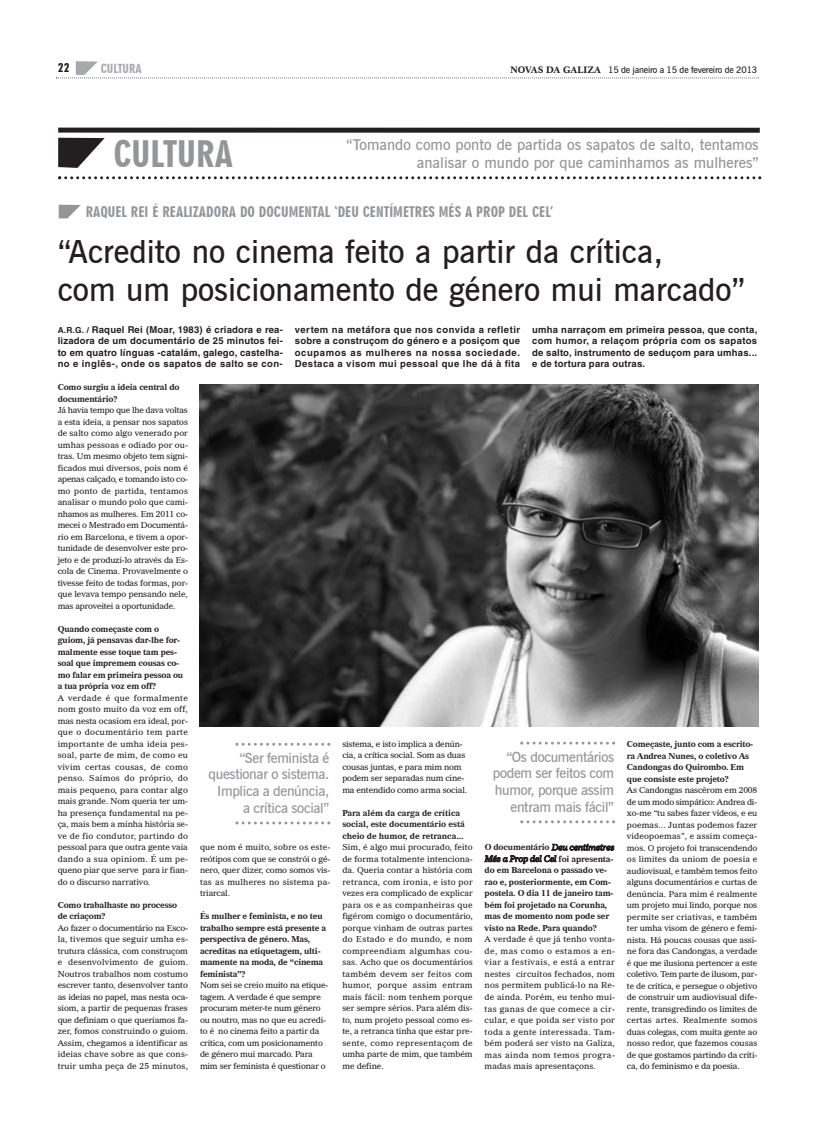
<style>
.page{position:relative;width:815px;height:1134px;background:#fff}
.page>*{position:absolute;margin:0;border:0;box-sizing:border-box;transform-origin:0 0}
.t1{font:35px "Geometric 706 BT Black Condensed B";color:#939598}
.t2{font:600 32px/38px "News Gothic BT";color:#231f20}
.t3{font:600 15px/18px "News Gothic BT";color:#939598;text-align:right}
.t4{font:600 14px/16.8px "News Gothic BT";letter-spacing:-.025em;color:#939598;text-align:right}
.t5{font:14px "Geometric 706 BT Black Condensed B";color:#939598}
.t6{font:12px "Geometric 706 BT Black Condensed B";color:#a8a9ad}
.t7{font:12px "Geometric 706 BT Black Condensed B";color:#231f20}
.t8{font:700 9.5px/11.5px "Helvetica LT Std";letter-spacing:.045em;color:#231f20;text-align:justify}
.t9{font:600 9px "News Gothic BT";letter-spacing:-.02em;color:#231f20}
.t10{font:8.3px/11.5px "Imperial BT";letter-spacing:-.015em;color:#231f20;text-align:justify}
.t11{font:700 8.3px/11.5px "Imperial BT";letter-spacing:-.015em;color:#231f20}
.s1{font-family:"Dutch 809 BT Bold C";font-weight:400}
.s2{font-size:8.3px}
.s3{font-size:8px}
.s4{font-weight:400;font-style:italic}
</style>
<div class="page">
<svg style="left:56px;top:61px;width:703px;height:17px"></svg>
<svg style="left:58px;top:138px;width:47px;height:30px"></svg>
<svg style="left:58px;top:176px;width:703px;height:3px"></svg>
<div style="left:58px;top:128px;width:702px;height:5px;background:#231f20"></div>
<svg style="left:59px;top:205px;width:22px;height:13px"></svg>
<img style="left:200px;top:385px;width:558px;height:342px">
<svg style="left:235px;top:821px;width:95px;height:3px"></svg>
<svg style="left:235px;top:743px;width:95px;height:3px"></svg>
<svg style="left:520px;top:820px;width:95px;height:3px"></svg>
<svg style="left:520px;top:742px;width:95px;height:3px"></svg>
<h3 class="t7" style="left:58px;top:61px;width:13px">22</h3>
<h3 class="t6" style="left:101px;top:62px;width:43px">CULTURA</h3>
<p class="t9" style="left:510px;top:64px;width:249px"><span class="s1">NOVAS DA GALIZA</span> 15 de janeiro a 15 de fevereiro de 2013</p>
<h1 class="t1" style="left:114px;top:133px;width:121px">CULTURA</h1>
<h3 class="t3" style="left:346px;top:136px;width:414px">“tomando como ponto de partida os sapatos de salto, tentamos analisar o mundo por que caminhamos as mulheres”</h3>
<h3 class="t5" style="left:86px;top:203px;width:469px">RAQUEL REI É REALIZADORA DO DOCUMENTAL ‘DEU CENTÍMETRES MÉS A PROP DEL CEL’</h3>
<h2 class="t2" style="left:58px;top:233px;width:689px">“acredito no cinema feito a partir da crítica,<br>com um posicionamento de género mui marcado”</h2>
<p class="t8" style="left:58px;top:325px;width:227px"><span class="s2">A.R.G.</span> <span class="s3">/</span> Raquel Rei (Moar, 1983) é criadora e rea&shy;lizadora de um documentário de 25 minutos fei&shy;to em quatro línguas -catalám, galego, castelha&shy;no e inglês-, onde os sapatos de salto se con-</p>
<p class="t8" style="left:295px;top:325px;width:227px">vertem na metáfora que nos convida a refletir sobre a construçom do género e a posiçom que ocupamos as mulheres na nossa sociedade.<br>Destaca a visom mui pessoal que lhe dá à fita</p>
<p class="t8" style="left:532px;top:325px;width:227px">umha narraçom em primeira pessoa, que conta, com humor, a relaçom própria com os sapatos de salto, instrumento de seduçom para umhas... e de tortura para outras.</p>
<p class="t11" style="left:58px;top:381px;width:123px">Como surgiu a ideia central do documentário?</p>
<p class="t10" style="left:58px;top:404px;width:132px">Já havia tempo que lhe dava voltas a esta ideia, a pensar nos sapatos de salto como algo venerado por umhas pessoas e odiado por ou&shy;tras. Um mesmo objeto tem signi&shy;ficados mui diversos, pois nom é apenas calçado, e tomando isto co&shy;mo ponto de partida, tentamos analisar o mundo polo que cami&shy;nhamos as mulheres. Em 2011 co&shy;mecei o Mestrado em documentá&shy;rio em Barcelona, e tivem a opor&shy;tunidade de desenvolver este pro&shy;jeto e de produzi-lo através da Es&shy;cola de Cinema. Provavelmente o tivesse feito de todas formas, por&shy;que levava tempo pensando nele, mas aproveitei a oportunidade.</p>
<p class="t11" style="left:58px;top:623px;width:127px">Quando começaste com o guiom, já pensavas dar-lhe for&shy;malmente esse toque tam pes&shy;soal que impremem cousas co&shy;mo falar em primeira pessoa ou a tua própria voz em off?</p>
<p class="t10" style="left:58px;top:692px;width:132px">a verdade é que formalmente nom gosto muito da voz em off, mas nesta ocasiom era ideal, por&shy;que o documentário tem parte importante de umha ideia pes&shy;soal, parte de mim, de como eu vivim certas cousas, de como penso. saímos do próprio, do mais pequeno, para contar algo mais grande. Nom queria ter um&shy;ha presença fundamental na pe&shy;ça, mais bem a minha história se&shy;ve de fio condutor, partindo do pessoal para que outra gente vaia dando a sua opiniom. É um pe&shy;queno piar que serve para ir fian&shy;do o discurso narrativo.</p>
<p class="t11" style="left:58px;top:899px;width:121px">Como trabalhaste no processo de criaçom?</p>
<p class="t10" style="left:58px;top:922px;width:132px">ao fazer o documentário na Esco&shy;la, tivemos que seguir umha es&shy;trutura clássica, com construçom e desenvolvimento de guiom.<br>Noutros trabalhos nom costumo escrever tanto, desenvolver tanto as ideias no papel, mas nesta oca&shy;siom, a partir de pequenas frases que definiam o que queríamos fa&shy;zer, fomos construindo o guiom. assim, chegamos a identificar as ideias chave sobre as que cons&shy;truir umha peça de 25 minutos,</p>
<p class="t10" style="left:342px;top:738px;width:126px;text-align:left">sistema, e isto implica a denún&shy;cia, a crítica social. som as duas cousas juntas, e para mim nom podem ser separadas num cine&shy;ma entendido como arma social.</p>
<p class="t11" style="left:342px;top:807px;width:124px">Para além da carga de crítica social, este documentário está cheio de humor, de retranca...</p>
<p class="t10" style="left:342px;top:841px;width:132px">sim, é algo mui procurado, feito de forma totalmente intenciona&shy;da. Queria contar a história com retranca, com ironia, e isto por vezes era complicado de explicar para os e as companheiras que figérom comigo o documentário, porque vinham de outras partes do Estado e do mundo, e nom compreendiam algumhas cou&shy;sas. acho que os documentários também devem ser feitos com humor, porque assim entram mais fácil: nom tenhem porque ser sempre sérios. Para além dis&shy;to, num projeto pessoal como es&shy;te, a retranca tinha que estar pre&shy;sente, como representaçom de umha parte de mim, que também me define.</p>
<p class="t11" style="left:485px;top:841px;width:131px">O documentário <span class="s4">Deu centímetres<br>Més a Prop del Cel</span> foi apresenta&shy;do em Barcelona o passado ve&shy;rao e, posteriormente, em Com&shy;postela. O dia 11 de janeiro tam&shy;bém foi projetado na Corunha, mas de momento nom pode ser visto na Rede. Para quando?</p>
<h3 class="t4" style="left:209px;top:749px;width:122px">“ser feminista é questionar o sistema. implica a denúncia, a crítica social”</h3>
<h3 class="t4" style="left:493px;top:748px;width:123px">“os documentários podem ser feitos com humor, porque assim entram mais fácil”</h3>
<p class="t10" style="left:200px;top:842px;width:132px">que nom é muito, sobre os este&shy;reótipos com que se constrói o gé&shy;nero, quer dizer, como somos vis&shy;tas as mulheres no sistema pa&shy;triarcal.</p>
<p class="t11" style="left:200px;top:911px;width:128px">És mulher e feminista, e no teu trabalho sempre está presente a perspectiva de género. Mas, acreditas na etiquetagem, ulti&shy;mamente na moda, de “cinema feminista”?</p>
<p class="t10" style="left:200px;top:979px;width:130px;text-align:left">Nom sei se creio muito na etique&shy;tagem. a verdade é que sempre procuram meter-te num género ou noutro, mas no que eu acredi&shy;to é no cinema feito a partir da crítica, com um posicionamento de género mui marcado. Para mim ser feminista é questionar o</p>
<p class="t10" style="left:485px;top:934px;width:132px">a verdade é que já tenho vonta&shy;de, mas como o estamos a en&shy;viar a festivais, e está a entrar nestes circuítos fechados, nom nos permitem publicá-lo na Re&shy;de ainda. Porém, eu tenho mui&shy;tas ganas de que comece a cir&shy;cular, e que poida ser visto por toda a gente interessada. Tam&shy;bém poderá ser visto na Galiza, mas ainda nom temos progra&shy;madas mais apresentaçons.</p>
<p class="t11" style="left:627px;top:738px;width:128px">Começaste, junto com a escrito&shy;ra Andrea Nunes, o coletivo As<br>Candongas do Quirombo. Em que consiste este projeto?</p>
<p class="t10" style="left:627px;top:784px;width:132px">as Candongas nascêrom em 2008 de um modo simpático: andrea di&shy;xo-me “tu sabes fazer vídeos, e eu poemas... Juntas podemos fazer videopoemas”, e assim começa&shy;mos. o projeto foi transcendendo os limites da uniom de poesia e audiovisual, e também temos feito alguns documentários e curtas de denúncia. Para mim é realmente um projeto mui lindo, porque nos permite ser criativas, e também ter umha visom de género e femi&shy;nista. Há poucas cousas que assi&shy;ne fora das Candongas, a verdade é que me ilusiona pertencer a este coletivo. Tem parte de ilusom, par&shy;te de crítica, e persegue o objetivo de construir um audiovisual dife&shy;rente, transgredindo os limites de certas artes. Realmente somos duas colegas, com muita gente ao nosso redor, que fazemos cousas de que gostamos partindo da críti&shy;ca, do feminismo e da poesia.</p>
</div>
